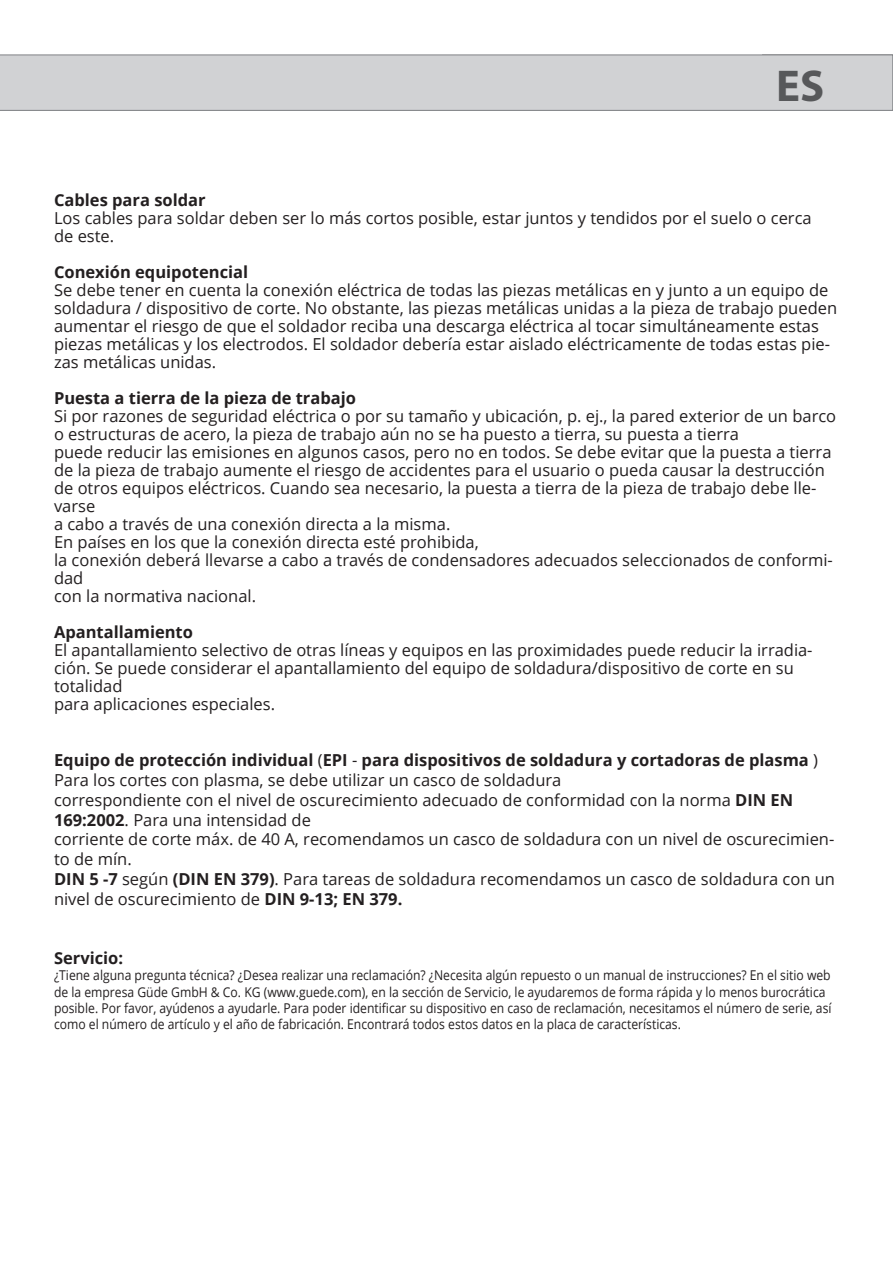
<style>
.page{position:relative;width:893px;height:1263px;background:#fff}
.page>*{position:absolute;margin:0;border:0;box-sizing:border-box;transform-origin:0 0}
.t1{font:700 44.7px "Myriad Pro";color:#57585a}
.t2{font:16.5px/18px "Open Sans";color:#231f20}
.t3{font:700 16.5px "Open Sans";color:#231f20}
.t4{font:13.5px/16.2px "Open Sans";color:#231f20;scale:.9 1}
.s1{font-weight:700}
</style>
<div class="page">
<div style="left:0;top:55px;width:893px;height:56px;background:#d1d2d4"></div>
<h1 class="t1" style="left:776px;top:57px;width:50px">ES</h1>
<p class="t3" style="left:54px;top:189px;width:153px">Cables para soldar</p>
<p class="t2" style="left:54px;top:209px;width:759px">Los cables para soldar deben ser lo más cortos posible, estar juntos y tendidos por el suelo o cerca de este.</p>
<p class="t3" style="left:54px;top:261px;width:196px">Conexión equipotencial</p>
<p class="t2" style="left:54px;top:281px;width:785px">Se debe tener en cuenta la conexión eléctrica de todas las piezas metálicas en y junto a un equipo de soldadura / dispositivo de corte. No obstante, las piezas metálicas unidas a la pieza de trabajo pueden aumentar el riesgo de que el soldador reciba una descarga eléctrica al tocar simultáneamente estas piezas metálicas y los electrodos. El soldador debería estar aislado eléctricamente de todas estas pie&shy;zas metálicas unidas.</p>
<p class="t3" style="left:54px;top:387px;width:304px">Puesta a tierra de la pieza de trabajo</p>
<p class="t2" style="left:54px;top:407px;width:784px">Si por razones de seguridad eléctrica o por su tamaño y ubicación, p. ej., la pared exterior de un barco o estructuras de acero, la pieza de trabajo aún no se ha puesto a tierra, su puesta a tierra<br>puede reducir las emisiones en algunos casos, pero no en todos. Se debe evitar que la puesta a tierra de la pieza de trabajo aumente el riesgo de accidentes para el usuario o pueda causar la destrucción de otros equipos eléctricos. Cuando sea necesario, la puesta a tierra de la pieza de trabajo debe lle&shy;varse<br>a cabo a través de una conexión directa a la misma.<br>En países en los que la conexión directa esté prohibida,<br>la conexión deberá llevarse a cabo a través de condensadores adecuados seleccionados de conformi&shy;dad<br>con la normativa nacional.</p>
<p class="t3" style="left:54px;top:621px;width:140px">Apantallamiento</p>
<p class="t2" style="left:54px;top:641px;width:760px">El apantallamiento selectivo de otras líneas y equipos en las proximidades puede reducir la irradia&shy;ción. Se puede considerar el apantallamiento del equipo de soldadura/dispositivo de corte en su totalidad<br>para aplicaciones especiales.</p>
<p class="t2" style="left:54px;top:750px;width:783px;line-height:19.8px"><span class="s1">Equipo de protección individual</span> (<span class="s1">EPI</span> - <span class="s1">para dispositivos de soldadura y cortadoras de plasma</span> )<br>Para los cortes con plasma, se debe utilizar un casco de soldadura<br>correspondiente con el nivel de oscurecimiento adecuado de conformidad con la norma <span class="s1">DIN EN 169:2002</span>. Para una intensidad de<br>corriente de corte máx. de 40 A, recomendamos un casco de soldadura con un nivel de oscurecimien&shy;to de mín.<br><span class="s1">DIN 5 -7</span> según <span class="s1">(DIN EN 379)</span>. Para tareas de soldadura recomendamos un casco de soldadura con un nivel de oscurecimiento de <span class="s1">DIN 9-13; EN 379.</span></p>
<p class="t3" style="left:54px;top:946px;width:71px">Servicio:</p>
<p class="t4" style="left:54px;top:967px;width:865px">¿Tiene alguna pregunta técnica? ¿Desea realizar una reclamación? ¿Necesita algún repuesto o un manual de instrucciones? En el sitio web de la empresa Güde GmbH &amp; Co. KG (www.guede.com), en la sección de Servicio, le ayudaremos de forma rápida y lo menos burocrática posible. Por favor, ayúdenos a ayudarle. Para poder identificar su dispositivo en caso de reclamación, necesitamos el número de serie, así como el número de artículo y el año de fabricación. Encontrará todos estos datos en la placa de características.</p>
</div>
